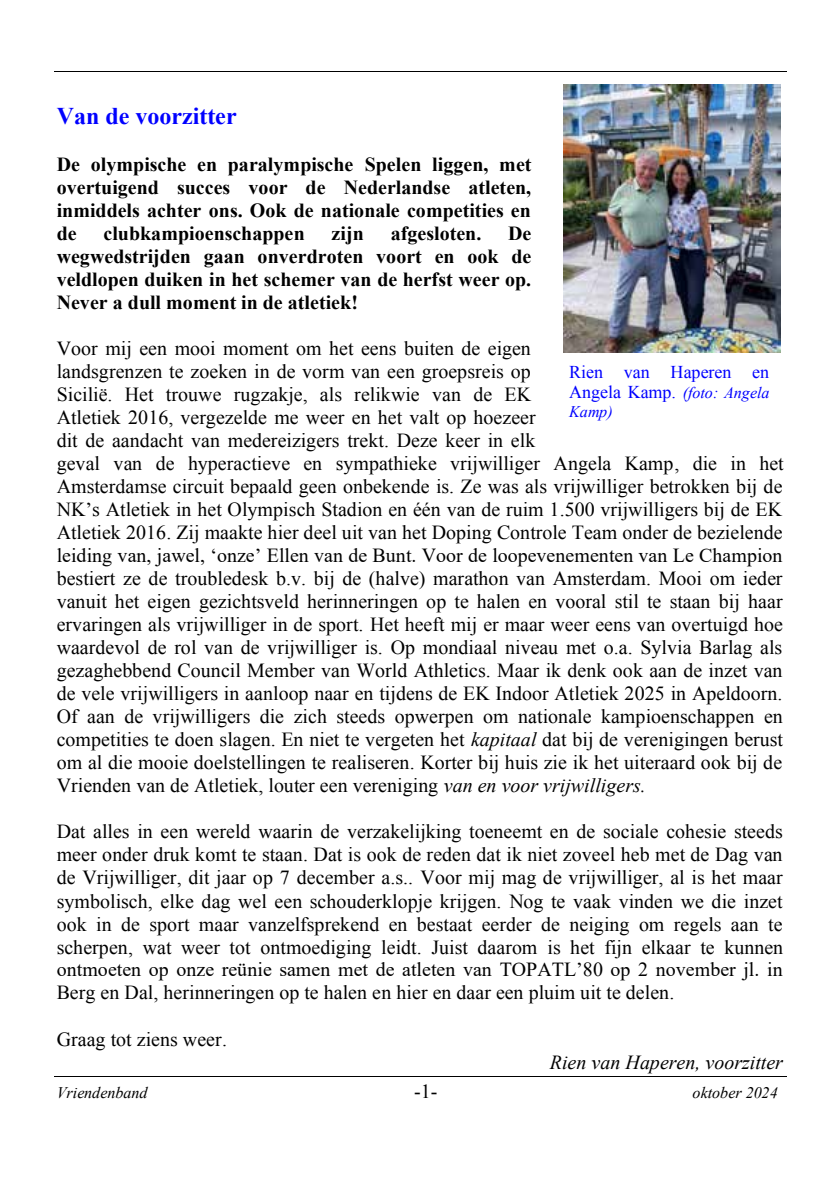
<style>
.page{position:relative;width:840px;height:1191px;background:#fff}
.page>*{position:absolute;margin:0;border:0;box-sizing:border-box;transform-origin:0 0}
.t1{font:700 24px "Times New Roman";color:#00f}
.t2{font:20px/23px "Times New Roman";color:#000}
.t3{font:700 20px/23px "Times New Roman";color:#000;text-align:justify}
.t4{font:italic 20px "Times New Roman";color:#000}
.t5{font:18px "Times New Roman";color:#00f}
.t6{font:italic 16px/18.8px "Times New Roman";letter-spacing:-.005em;color:#00f}
.t7{font:italic 16px "Times New Roman";color:#000}
.s1{font-style:italic}
.s2{font-style:normal;font-size:18px}
</style>
<div class="page">
<hr style="left:54px;top:71px;width:732px;height:1px;background:#000">
<hr style="left:54px;top:1076px;width:732px;height:1px;background:#000">
<img style="left:563px;top:85px;width:216px;height:268px">
<p class="t1" style="left:57px;top:99px;width:181px">Van de voorzitter</p>
<p class="t3" style="left:57px;top:152px;width:476px">De olympische en paralympische Spelen liggen, met overtuigend succes voor de Nederlandse atleten, inmiddels achter ons. Ook de nationale competities en de</p>
<p class="t3" style="left:103px;top:221px;width:203px">clubkampioenschappen</p>
<p class="t3" style="left:331px;top:221px;width:34px">zijn</p>
<p class="t3" style="left:390px;top:221px;width:92px">afgesloten.</p>
<p class="t3" style="left:57px;top:221px;width:476px;text-indent:451px">De wegwedstrijden gaan onverdroten voort en ook de veldlopen duiken in het schemer van de herfst weer op.<br>Never a dull moment in de atletiek!</p>
<p class="t2" style="left:57px;top:336px;width:728px">Voor mij een mooi moment om het eens buiten de eigen<br>landsgrenzen te zoeken in de vorm van een groepsreis op<br>Sicilië. Het trouwe rugzakje, als relikwie van de EK<br>Atletiek 2016, vergezelde me weer en het valt op hoezeer<br>dit de aandacht van medereizigers trekt. Deze keer in elk<br>geval van de hyperactieve en sympathieke vrijwilliger Angela Kamp, die in het Amsterdamse circuit bepaald geen onbekende is. Ze was als vrijwilliger betrokken bij de NK’s Atletiek in het Olympisch Stadion en één van de ruim 1.500 vrijwilligers bij de EK Atletiek 2016. Zij maakte hier deel uit van het Doping Controle Team onder de bezielende leiding van, jawel, ‘onze’ Ellen van de Bunt. Voor de loopevenementen van Le Champion bestiert ze de troubledesk b.v. bij de (halve) marathon van Amsterdam. Mooi om ieder vanuit het eigen gezichtsveld herinneringen op te halen en vooral stil te staan bij haar ervaringen als vrijwilliger in de sport. Het heeft mij er maar weer eens van overtuigd hoe waardevol de rol van de vrijwilliger is. Op mondiaal niveau met o.a. Sylvia Barlag als gezaghebbend Council Member van World Athletics. Maar ik denk ook aan de inzet van de vele vrijwilligers in aanloop naar en tijdens de EK Indoor Atletiek 2025 in Apeldoorn.<br>Of aan de vrijwilligers die zich steeds opwerpen om nationale kampioenschappen en competities te doen slagen. En niet te vergeten het <span class="s1">kapitaal</span> dat bij de verenigingen berust om al die mooie doelstellingen te realiseren. Korter bij huis zie ik het uiteraard ook bij de Vrienden van de Atletiek, louter een vereniging <span class="s1">van en voor vrijwilligers.</span></p>
<p class="t2" style="left:57px;top:819px;width:727px;text-align:justify">Dat alles in een wereld waarin de verzakelijking toeneemt en de sociale cohesie steeds meer onder druk komt te staan. Dat is ook de reden dat ik niet zoveel heb met de Dag van de Vrijwilliger, dit jaar op 7 december a.s.. Voor mij mag de vrijwilliger, al is het maar symbolisch, elke dag wel een schouderklopje krijgen. Nog te vaak vinden we die inzet ook in de sport maar vanzelfsprekend en bestaat eerder de neiging om regels aan te scherpen, wat weer tot ontmoediging leidt. Juist daarom is het fijn elkaar te kunnen ontmoeten op onze reünie samen met de atleten van TOPATL’80 op 2 november jl. in Berg en Dal, herinneringen op te halen en hier en daar een pluim uit te delen.</p>
<p class="t2" style="left:57px;top:1027px;width:172px">Graag tot ziens weer.</p>
<p class="t4" style="left:549px;top:1048px;width:234px">Rien van Haperen, voorzitter</p>
<p class="t5" style="left:568px;top:359px;width:201px">Rien van Haperen en</p>
<p class="t6" style="left:568px;top:383px;width:202px"><span class="s2">Angela Kamp.</span> (foto: Angela<br>Kamp)</p>
<p class="t7" style="left:57px;top:1081px;width:92px">Vriendenband</p>
<p class="t2" style="left:414px;top:1079px;width:25px">-1-</p>
<p class="t7" style="left:692px;top:1081px;width:87px">oktober 2024</p>
</div>
